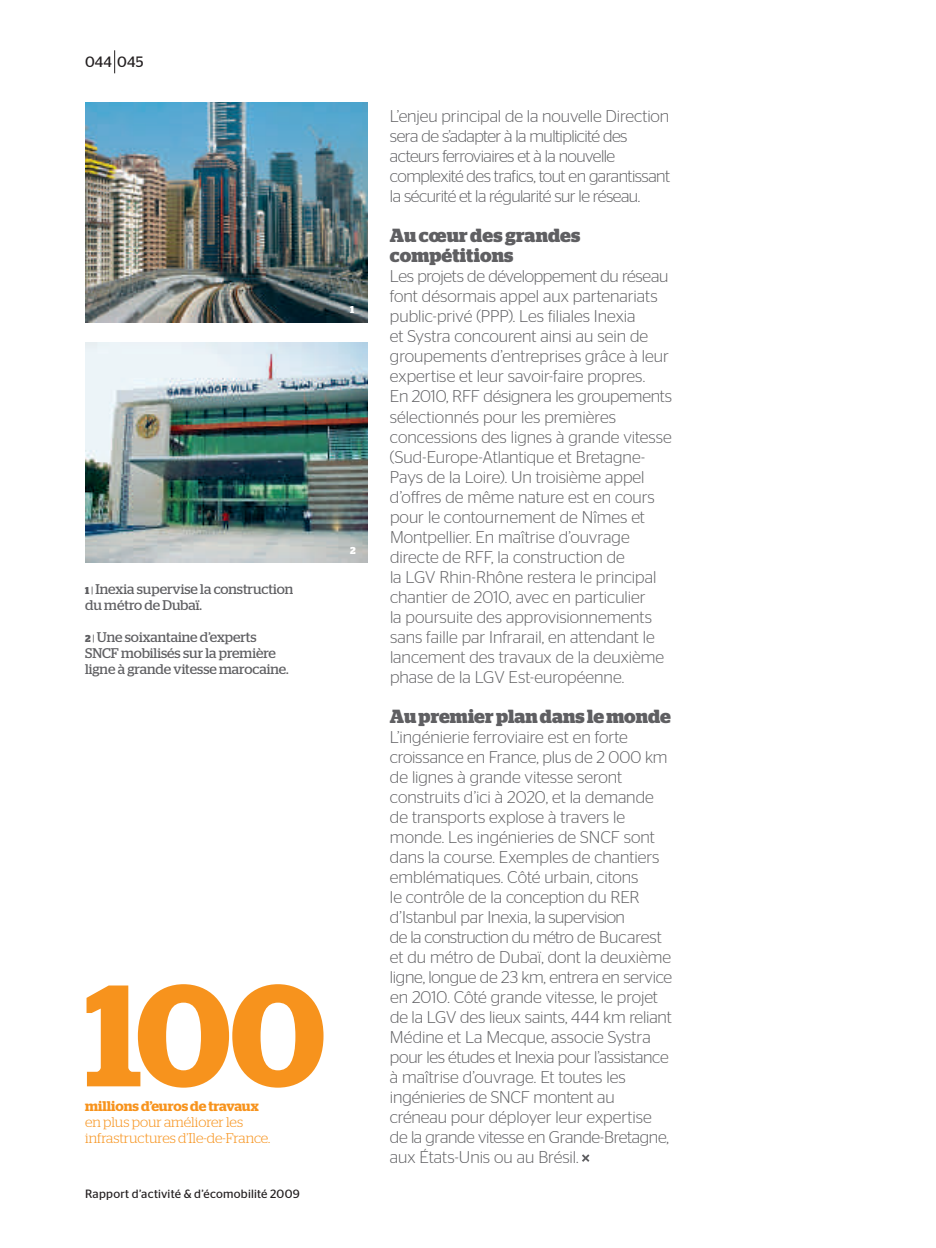
<style>
.page{position:relative;width:936px;height:1248px;background:#fff}
.page>*{position:absolute;margin:0;border:0;box-sizing:border-box;transform-origin:0 0}
.t1{font:600 144px "Stag";color:#f7931d}
.t2{font:700 19px/20px "Stag";letter-spacing:.005em;color:#5f5f62}
.t3{font:300 17px/20px "Stag Sans";letter-spacing:-.005em;color:#5f5f62}
.t4{font:300 17px/20px "Stag Sans";letter-spacing:-.035em;color:#5f5f62}
.t5{font:15px "Stag Sans";letter-spacing:.01em;color:#231f20}
.t6{font:14px/16px "Stag";color:#5f5f62}
.t7{font:300 14px/16px "Stag";color:#f7931d}
.t8{font:12px "Stag Sans";letter-spacing:.02em;color:#231f20}
.t9{font:700 10px "Stag";color:#fff}
.s1{font-weight:700;font-size:10px}
.s2{font-size:10px}
.s3{font-weight:600}
</style>
<div class="page">
<img style="left:85px;top:102px;width:282px;height:220px">
<svg style="left:582px;top:1154px;width:7px;height:7px"></svg>
<img style="left:85px;top:342px;width:282px;height:220px">
<svg style="left:114px;top:50px;width:1px;height:23px"></svg>
<p class="t5" style="left:85px;top:57px;width:59px">044 045</p>
<p class="t9" style="left:350px;top:306px;width:6px">1</p>
<p class="t6" style="left:85px;top:581px;width:210px"><span class="s1">1</span> <span class="s2">|</span> Inexia supervise la construction du métro de Dubaï.</p>
<p class="t6" style="left:85px;top:629px;width:205px"><span class="s1">2</span> <span class="s2">|</span> Une soixantaine d’experts<br>SNCF mobilisés sur la première ligne à grande vitesse marocaine.</p>
<p class="t9" style="left:350px;top:546px;width:7px">2</p>
<p class="t1" style="left:85px;top:982px;width:242px">100</p>
<p class="t7" style="left:85px;top:1098px;width:187px"><span class="s3">millions d’euros de travaux </span>en plus pour améliorer les infrastructures d’Ile-de-France.</p>
<p class="t8" style="left:85px;top:1189px;width:216px">Rapport d’activité &amp; d’écomobilité 2009</p>
<p class="t4" style="left:390px;top:108px;width:281px">L’enjeu principal de la nouvelle Direction sera de s’adapter à la multiplicité des acteurs ferroviaires et à la nouvelle complexité des trafics, tout en garantissant la sécurité et la régularité sur le réseau.</p>
<h3 class="t2" style="left:390px;top:227px;width:192px">Au cœur des grandes compétitions</h3>
<p class="t3" style="left:390px;top:268px;width:280px">Les projets de développement du réseau font désormais appel aux partenariats public-privé (PPP). Les filiales Inexia</p>
<p class="t3" style="left:390px;top:328px;width:284px">et Systra concourent ainsi au sein de groupements d’entreprises grâce à leur expertise et leur savoir-faire propres.<br>En 2010, RFF désignera les groupements sélectionnés pour les premières concessions des lignes à grande vitesse (Sud-Europe-Atlantique et Bretagne-Pays de la Loire). Un troisième appel</p>
<p class="t3" style="left:390px;top:488px;width:266px">d’offres de même nature est en cours</p>
<p class="t3" style="left:390px;top:508px;width:276px">pour le contournement de Nîmes et Montpellier. En maîtrise d’ouvrage directe de RFF, la construction de<br>la LGV Rhin-Rhône restera le principal chantier de 2010, avec en particulier<br>la poursuite des approvisionnements sans faille par Infrarail, en attendant le lancement des travaux de la deuxième phase de la LGV Est-européenne.</p>
<h3 class="t2" style="left:390px;top:707px;width:282px">Au premier plan dans le monde</h3>
<p class="t3" style="left:390px;top:728px;width:279px">L’ingénierie ferroviaire est en forte croissance en France, plus de 2 000 km</p>
<p class="t3" style="left:390px;top:768px;width:283px">de lignes à grande vitesse seront construits d’ici à 2020, et la demande de transports explose à travers le monde. Les ingénieries de SNCF sont dans la course. Exemples de chantiers emblématiques. Côté urbain, citons<br>le contrôle de la conception du RER d’Istanbul par Inexia, la supervision<br>de la construction du métro de Bucarest et du métro de Dubaï, dont la deuxième ligne, longue de 23 km, entrera en service</p>
<p class="t3" style="left:390px;top:988px;width:283px">en 2010. Côté grande vitesse, le projet de la LGV des lieux saints, 444 km reliant</p>
<p class="t3" style="left:390px;top:1028px;width:280px">Médine et La Mecque, associe Systra pour les études et Inexia pour l’assistance à maîtrise d’ouvrage. Et toutes les ingénieries de SNCF montent au créneau pour déployer leur expertise de la grande vitesse en Grande-Bretagne, aux États-Unis ou au Brésil.</p>
</div>
